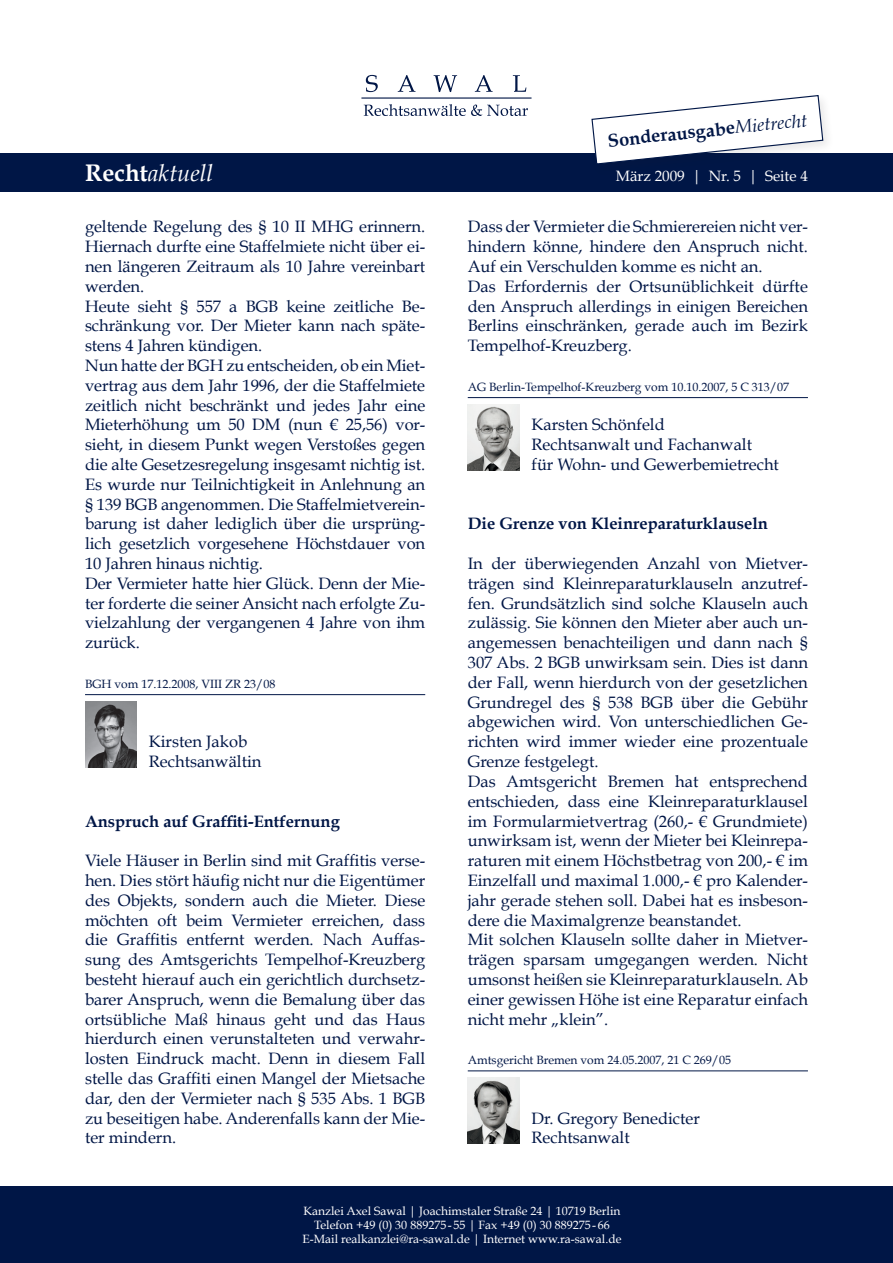
<style>
.page{position:relative;width:893px;height:1263px;background:#fff}
.page>*{position:absolute;margin:0;border:0;box-sizing:border-box;transform-origin:0 0}
.t1{font:italic 24px "Book Antiqua";color:#fff}
.t2{font:700 18.3px "Book Antiqua";color:#001646}
.t3{font:16.5px/19.8px "Book Antiqua";color:#001646}
.t4{font:700 16.5px "Book Antiqua";color:#001646}
.t5{font:15px "Book Antiqua";color:#fff}
.t6{font:12px/14.4px "Book Antiqua";color:#fff;text-align:center}
.t7{font:12px "Book Antiqua";color:#001646}
.s1{font-weight:400;font-style:italic}
.s2{font-weight:700;font-style:normal}
</style>
<div class="page">
<div style="left:0;top:153px;width:893px;height:38px;background:#001646"></div>
<div style="left:0;top:1186px;width:893px;height:77px;background:#001646"></div>
<hr style="left:361px;top:97px;width:170px;height:2px;background:#001646">
<svg style="left:366px;top:75px;width:160px;height:17px"></svg>
<svg style="left:364px;top:104px;width:164px;height:12px"></svg>
<div style="left:587px;top:91px;width:248px;height:85px;background:#231f20;opacity:.1"></div>
<svg style="left:591px;top:94px;width:233px;height:71px"></svg>
<hr style="left:85px;top:694px;width:340px;height:1px;background:#001646">
<hr style="left:468px;top:397px;width:340px;height:1px;background:#001646">
<hr style="left:468px;top:1070px;width:340px;height:1px;background:#001646">
<img style="left:85px;top:701px;width:51px;height:66px">
<img style="left:468px;top:404px;width:51px;height:66px">
<img style="left:468px;top:1077px;width:51px;height:66px">
<p class="t2" style="left:607px;top:130px;width:201px;rotate:-6deg">Sonderausgabe<span class="s1">Mietrecht</span></p>
<h1 class="t1" style="left:85px;top:159px;width:129px"><span class="s2">Recht</span>aktuell</h1>
<p class="t5" style="left:616px;top:167px;width:194px">März 2009 | Nr. 5 | Seite 4</p>
<p class="t3" style="left:85px;top:217px;width:342px">geltende Regelung des § 10 II MHG erinnern.<br>Hiernach durfte eine Staffelmiete nicht über ei&shy;nen längeren Zeitraum als 10 Jahre vereinbart werden.<br>Heute sieht § 557 a BGB keine zeitliche Be&shy;schränkung vor. Der Mieter kann nach späte&shy;stens 4 Jahren kündigen.<br>Nun hatte der BGH zu entscheiden, ob ein Miet&shy;vertrag aus dem Jahr 1996, der die Staffelmiete zeitlich nicht beschränkt und jedes Jahr eine Mieterhöhung um 50 DM (nun € 25,56) vor&shy;sieht, in diesem Punkt wegen Verstoßes gegen die alte Gesetzesregelung insgesamt nichtig ist.<br>Es wurde nur Teilnichtigkeit in Anlehnung an § 139 BGB angenommen. Die Staffelmietverein&shy;barung ist daher lediglich über die ursprüng&shy;lich gesetzlich vorgesehene Höchstdauer von 10 Jahren hinaus nichtig.<br>Der Vermieter hatte hier Glück. Denn der Mie&shy;ter forderte die seiner Ansicht nach erfolgte Zu&shy;vielzahlung der vergangenen 4 Jahre von ihm zurück.</p>
<p class="t7" style="left:85px;top:676px;width:192px">BGH vom 17.12.2008, VIII ZR 23/08</p>
<p class="t3" style="left:149px;top:732px;width:114px">Kirsten Jakob<br>Rechtsanwältin</p>
<p class="t4" style="left:85px;top:811px;width:256px">Anspruch auf Graffiti-Entfernung</p>
<p class="t3" style="left:85px;top:851px;width:342px;text-align:justify">Viele Häuser in Berlin sind mit Graffitis verse&shy;hen. Dies stört häufig nicht nur die Eigentümer des Objekts, sondern auch die Mieter. Diese möchten oft beim Vermieter erreichen, dass die Graffitis entfernt werden. Nach Auffas&shy;sung des Amtsgerichts Tempelhof-Kreuzberg besteht hierauf auch ein gerichtlich durchsetz&shy;barer Anspruch, wenn die Bemalung über das ortsübliche Maß hinaus geht und das Haus hierdurch einen verunstalteten und verwahr&shy;losten Eindruck macht. Denn in diesem Fall stelle das Graffiti einen Mangel der Mietsache dar, den der Vermieter nach § 535 Abs. 1 BGB zu beseitigen habe. Anderenfalls kann der Mie&shy;ter mindern.</p>
<p class="t3" style="left:468px;top:217px;width:342px">Dass der Vermieter die Schmierereien nicht ver&shy;hindern könne, hindere den Anspruch nicht.<br>Auf ein Verschulden komme es nicht an.<br>Das Erfordernis der Ortsunüblichkeit dürfte den Anspruch allerdings in einigen Bereichen Berlins einschränken, gerade auch im Bezirk Tempelhof-Kreuzberg.</p>
<p class="t7" style="left:468px;top:379px;width:323px">AG Berlin-Tempelhof-Kreuzberg vom 10.10.2007, 5 C 313/07</p>
<p class="t3" style="left:531px;top:415px;width:249px">Karsten Schönfeld<br>Rechtsanwalt und Fachanwalt<br>für Wohn- und Gewerbemietrecht</p>
<p class="t4" style="left:468px;top:514px;width:302px">Die Grenze von Kleinreparaturklauseln</p>
<p class="t3" style="left:468px;top:554px;width:342px">In der überwiegenden Anzahl von Mietver&shy;trägen sind Kleinreparaturklauseln anzutref&shy;fen. Grundsätzlich sind solche Klauseln auch zulässig. Sie können den Mieter aber auch un&shy;angemessen benachteiligen und dann nach § 307 Abs. 2 BGB unwirksam sein. Dies ist dann der Fall, wenn hierdurch von der gesetzlichen Grundregel des § 538 BGB über die Gebühr abgewichen wird. Von unterschiedlichen Ge&shy;richten wird immer wieder eine prozentuale Grenze festgelegt.<br>Das Amtsgericht Bremen hat entsprechend entschieden, dass eine Kleinreparaturklausel im Formularmietvertrag (260,- € Grundmiete) unwirksam ist, wenn der Mieter bei Kleinrepa&shy;raturen mit einem Höchstbetrag von 200,- € im Einzelfall und maximal 1.000,- € pro Kalender&shy;jahr gerade stehen soll. Dabei hat es insbeson&shy;dere die Maximalgrenze beanstandet.<br>Mit solchen Klauseln sollte daher in Mietver&shy;trägen sparsam umgegangen werden. Nicht umsonst heißen sie Kleinreparaturklauseln. Ab einer gewissen Höhe ist eine Reparatur einfach nicht mehr „klein”.</p>
<p class="t7" style="left:468px;top:1052px;width:265px">Amtsgericht Bremen vom 24.05.2007, 21 C 269/05</p>
<p class="t3" style="left:531px;top:1108px;width:170px">Dr. Gregory Benedicter<br>Rechtsanwalt</p>
<p class="t6" style="left:303px;top:1203px;width:320px">Kanzlei Axel Sawal | Joachimstaler Straße 24 | 10719 Berlin<br>Telefon +49 (0) 30 889275 - 55 | Fax +49 (0) 30 889275- 66<br>E-Mail realkanzlei@ra-sawal.de | Internet www.ra-sawal.de</p>
</div>
